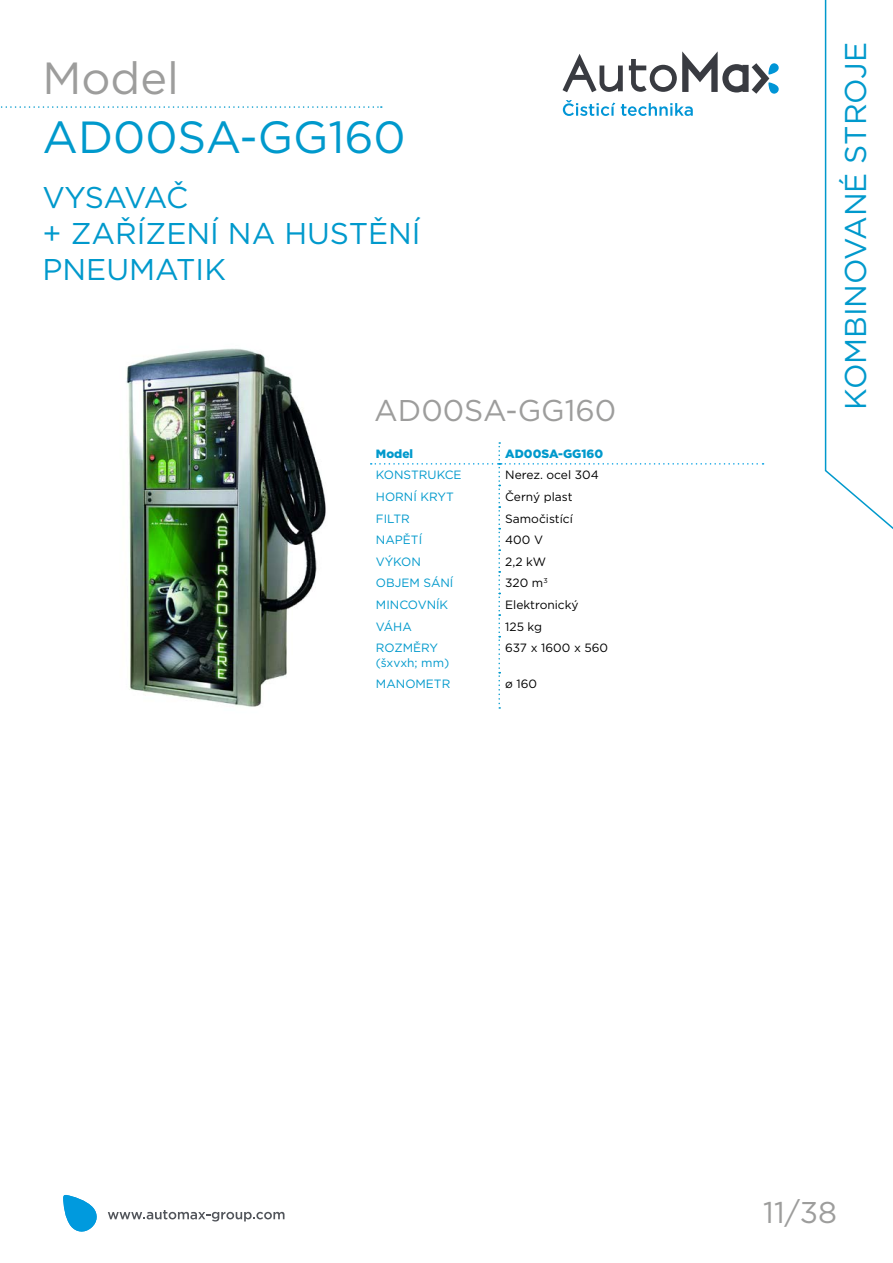
<style>
.page{position:relative;width:893px;height:1263px;background:#fff}
.page>*{position:absolute;margin:0;border:0;box-sizing:border-box;transform-origin:0 0}
.t1{font:45px "Gotham Book CE";color:#09c}
.t2{font:45px "Gotham Book CE";color:#9d9d9c}
.t3{font:30px/36px "Gotham Book CE";color:#09c}
.t4{font:30px "Gotham Book CE";color:#9d9d9c}
.t5{font:12px/14.4px "Gotham Book CE";color:#09c}
.t6{font:12px "Gotham Book CE";color:#000}
.t7{font:12px "Gotham Black CE";color:#09c}
</style>
<div class="page">
<svg style="left:824px;top:0;width:69px;height:529px"></svg>
<svg style="left:63px;top:1195px;width:34px;height:37px"></svg>
<svg style="left:108px;top:1210px;width:176px;height:11px"></svg>
<svg style="left:1px;top:106px;width:381px;height:2px"></svg>
<svg style="left:563px;top:54px;width:60px;height:38px"></svg>
<svg style="left:629px;top:51px;width:150px;height:43px"></svg>
<svg style="left:563px;top:100px;width:52px;height:16px"></svg>
<svg style="left:621px;top:103px;width:72px;height:13px"></svg>
<img style="left:126px;top:348px;width:200px;height:359px">
<svg style="left:371px;top:442px;width:392px;height:267px"></svg>
<h1 class="t2" style="left:43px;top:52px;width:138px">Model</h1>
<h1 class="t1" style="left:43px;top:110px;width:365px">AD00SA-GG160</h1>
<h2 class="t3" style="left:43px;top:179px;width:380px">VYSAVAČ<br>+ ZAŘÍZENÍ NA HUSTĚNÍ<br>PNEUMATIK</h2>
<h2 class="t4" style="left:374px;top:392px;width:244px">AD00SA-GG160</h2>
<p class="t7" style="left:376px;top:446px;width:39px">Model</p>
<p class="t7" style="left:505px;top:446px;width:100px">AD00SA-GG160</p>
<p class="t5" style="left:376px;top:468px;width:87px">KONSTRUKCE</p>
<p class="t6" style="left:505px;top:468px;width:95px">Nerez. ocel 304</p>
<p class="t5" style="left:376px;top:489px;width:79px">HORNÍ KRYT</p>
<p class="t6" style="left:505px;top:490px;width:69px">Černý plast</p>
<p class="t5" style="left:376px;top:511px;width:36px">FILTR</p>
<p class="t6" style="left:505px;top:511px;width:69px">Samočistící</p>
<p class="t5" style="left:376px;top:533px;width:48px">NAPĚTÍ</p>
<p class="t6" style="left:505px;top:533px;width:39px">400 V</p>
<p class="t5" style="left:376px;top:554px;width:47px">VÝKON</p>
<p class="t6" style="left:505px;top:554px;width:43px">2,2 kW</p>
<p class="t5" style="left:376px;top:576px;width:79px">OBJEM SÁNÍ</p>
<p class="t6" style="left:505px;top:576px;width:44px">320 m<sup>3</sup></p>
<p class="t5" style="left:376px;top:597px;width:74px">MINCOVNÍK</p>
<p class="t6" style="left:505px;top:598px;width:75px">Elektronický</p>
<p class="t5" style="left:376px;top:619px;width:37px">VÁHA</p>
<p class="t6" style="left:505px;top:619px;width:38px">125 kg</p>
<p class="t5" style="left:376px;top:641px;width:75px">ROZMĚRY (šxvxh; mm)</p>
<p class="t6" style="left:505px;top:641px;width:104px">637 x 1600 x 560</p>
<p class="t5" style="left:376px;top:677px;width:76px">MANOMETR</p>
<p class="t6" style="left:505px;top:677px;width:33px">ø 160</p>
<h2 class="t3" style="left:837px;top:409px;width:369px;rotate:-90deg">KOMBINOVANÉ STROJE</h2>
<h2 class="t4" style="left:763px;top:1194px;width:75px">11/38</h2>
</div>
